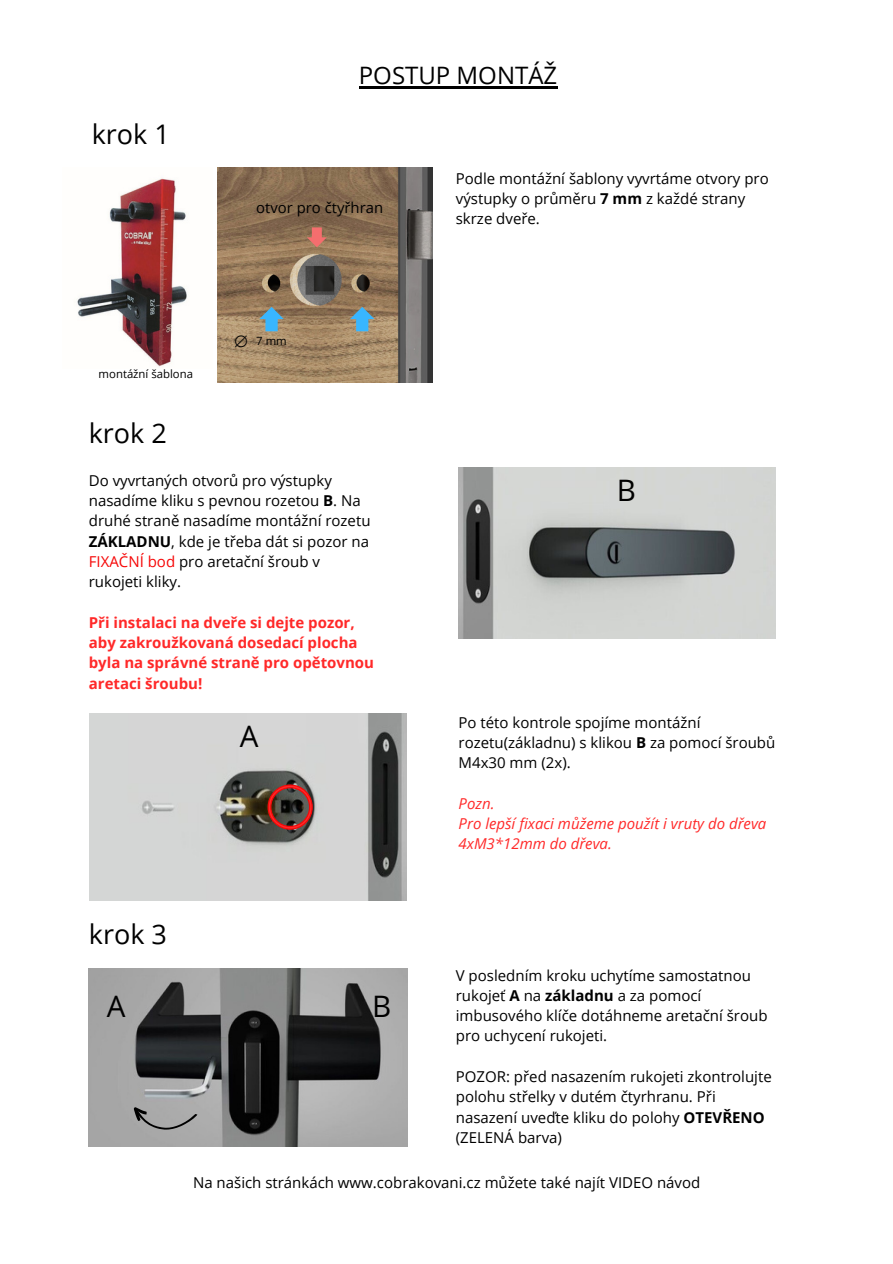
<style>
.page{position:relative;width:893px;height:1264px;background:#fff}
.page>*{position:absolute;margin:0;border:0;box-sizing:border-box;transform-origin:0 0}
.t1{font:29.55px "Open Sans";color:#000}
.t2{font:27px "Open Sans";color:#000}
.t3{font:24px "Open Sans";color:#000}
.t4{font:16.05px "Free Sans";color:#000}
.t5{font:15px/20.2px "Open Sans";color:#000}
.t6{font:700 15px/20.2px "Open Sans";color:#ff2929}
.t7{font:italic 15px/20.2px "Open Sans";color:#ff2929}
.t8{font:14.85px "Open Sans";color:#000}
.t9{font:11.4px "Open Sans";color:#000}
.s1{font-weight:700}
.s2{color:#f60707}
</style>
<div class="page">
<img style="left:217px;top:168px;width:215px;height:215px">
<img style="left:77px;top:178px;width:110px;height:189px">
<svg style="left:307px;top:227px;width:20px;height:20px"></svg>
<svg style="left:259px;top:307px;width:25px;height:24px"></svg>
<svg style="left:350px;top:307px;width:24px;height:24px"></svg>
<img style="left:89px;top:968px;width:318px;height:178px">
<svg style="left:134px;top:1107px;width:63px;height:22px"></svg>
<img style="left:458px;top:468px;width:317px;height:171px">
<img style="left:89px;top:713px;width:318px;height:187px">
<svg style="left:267px;top:784px;width:45px;height:45px;background:#6f3934"></svg>
<hr style="left:359px;top:86px;width:198px;height:2px;background:#000">
<p class="t2" style="left:92px;top:115px;width:80px">krok 1</p>
<p class="t3" style="left:359px;top:58px;width:200px">POSTUP MONTÁŽ</p>
<p class="t8" style="left:256px;top:197px;width:128px">otvor pro čtyřhran</p>
<p class="t5" style="left:456px;top:168px;width:314px">Podle montážní šablony vyvrtáme otvory pro výstupky o průměru <span class="s1">7 mm</span> z každé strany skrze dveře.</p>
<p class="t9" style="left:99px;top:366px;width:96px">montážní šablona</p>
<p class="t2" style="left:89px;top:414px;width:80px">krok 2</p>
<p class="t4" style="left:234px;top:332px;width:15px">⌀</p>
<p class="t9" style="left:256px;top:332px;width:32px">7 mm</p>
<p class="t5" style="left:89px;top:470px;width:283px">Do vyvrtaných otvorů pro výstupky nasadíme kliku s pevnou rozetou <span class="s1">B</span>. Na druhé straně nasadíme montážní rozetu<br><span class="s1">ZÁKLADNU</span>, kde je třeba dát si pozor na<br><span class="s2">FIXAČNÍ bod</span> pro aretační šroub v rukojeti kliky.</p>
<p class="t6" style="left:89px;top:612px;width:287px">Při instalaci na dveře si dejte pozor, aby zakroužkovaná dosedací plocha byla na správné straně pro opětovnou aretaci šroubu!</p>
<p class="t2" style="left:89px;top:915px;width:80px">krok 3</p>
<p class="t1" style="left:240px;top:715px;width:20px">A</p>
<p class="t1" style="left:107px;top:985px;width:20px">A</p>
<p class="t1" style="left:372px;top:985px;width:21px">B</p>
<p class="t1" style="left:616px;top:469px;width:21px">B</p>
<p class="t5" style="left:458px;top:712px;width:318px">Po této kontrole spojíme montážní rozetu(základnu) s klikou <span class="s1">B</span> za pomocí šroubů<br>M4x30 mm (2x).</p>
<p class="t7" style="left:458px;top:793px;width:37px">Pozn.</p>
<p class="t7" style="left:458px;top:813px;width:309px">Pro lepší fixaci můžeme použít i vruty do dřeva<br>4xM3*12mm do dřeva.</p>
<p class="t5" style="left:456px;top:964px;width:313px">V posledním kroku uchytíme samostatnou rukojeť <span class="s1">A</span> na <span class="s1">základnu</span> a za pomocí imbusového klíče dotáhneme aretační šroub pro uchycení rukojeti.</p>
<p class="t5" style="left:456px;top:1066px;width:317px">POZOR: před nasazením rukojeti zkontrolujte polohu střelky v dutém čtyrhranu. Při nasazení uveďte kliku do polohy <span class="s1">OTEVŘENO </span>(ZELENÁ barva)</p>
<p class="t5" style="left:193px;top:1172px;width:508px">Na našich stránkách www.cobrakovani.cz můžete také najít VIDEO návod</p>
</div>
